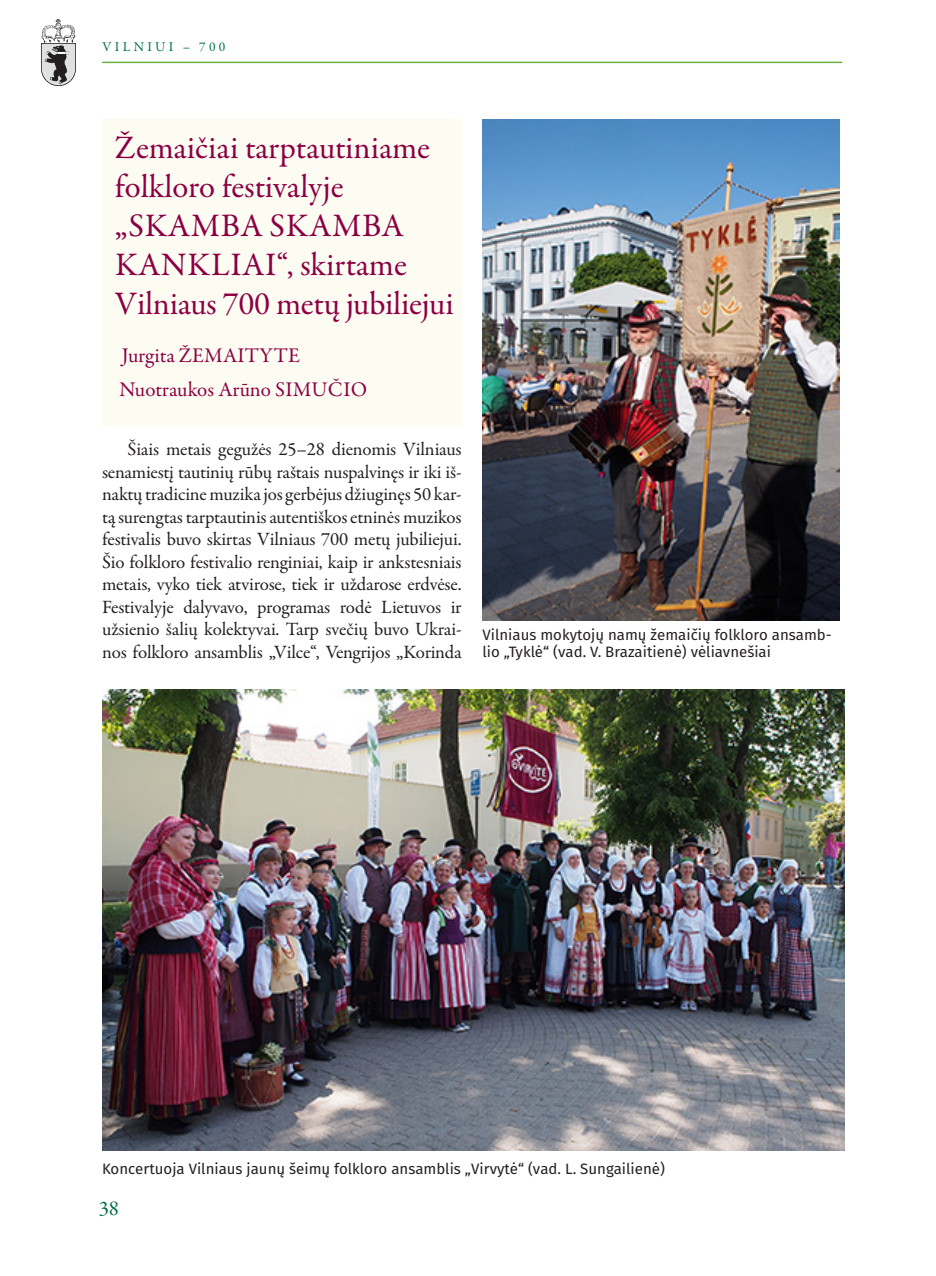
<style>
.page{position:relative;width:936px;height:1276px;background:#fff}
.page>*{position:absolute;margin:0;border:0;box-sizing:border-box;transform-origin:0 0}
.tekstas{font:33px "Garamond Premr Pro";color:#8b0042}
.tekstas-2{font:33px "Garamond Premr Pro";letter-spacing:.02em;color:#8b0042}
.tekstas-3{font:21px "Garamond Premr Pro";color:#8b0042}
.t1{font:21px "Garamond Premr Pro";color:#017045}
.tekstas-4{font:18.9px/22.5px "Garamond Premr Pro";letter-spacing:-.01em;color:#231f20;text-align:justify}
.parašas{font:15px/16.5px "Fira Sans";color:#231f20}
.t2{font:13.5px "Garamond Premr Pro";letter-spacing:.25em;color:#017045}
</style>
<div class="page">
<img style="left:41px;top:19px;width:35px;height:67px">
<hr style="left:102px;top:62px;width:740px;height:1px;background:#6fb048">
<div style="left:102px;top:119px;width:359px;height:306px;background:#fdfcf3"></div>
<img style="left:102px;top:690px;width:742px;height:460px">
<img style="left:482px;top:119px;width:357px;height:501px">
<p class="t2" style="left:103px;top:39px;width:124px">VILNIUI – 700</p>
<p class="tekstas" style="left:115px;top:128px;width:317px">Žemaičiai tarptautiniame</p>
<p class="tekstas" style="left:115px;top:167px;width:230px">folkloro festivalyje</p>
<p class="tekstas-2" style="left:115px;top:206px;width:290px">„SKAMBA SKAMBA</p>
<p class="tekstas" style="left:115px;top:245px;width:293px">KANKLIAI“, skirtame</p>
<p class="tekstas" style="left:115px;top:284px;width:340px">Vilniaus 700 metų jubiliejui</p>
<p class="tekstas-3" style="left:122px;top:342px;width:179px">Jurgita ŽEMAITYTE</p>
<p class="tekstas-3" style="left:119px;top:376px;width:249px">Nuotraukos Arūno SIMUČIO</p>
<p class="tekstas-4" style="left:102px;top:439px;width:361px;text-indent:26px">Šiais metais gegužės 25–28 dienomis Vilniaus senamiestį tautinių rūbų raštais nuspalvinęs ir iki iš&shy;naktų tradicine muzika jos gerbėjus džiuginęs 50 kar&shy;tą surengtas tarptautinis autentiškos etninės muzikos festivalis buvo skirtas Vilniaus 700 metų jubiliejui.<br>Šio folkloro festivalio renginiai, kaip ir ankstesniais metais, vyko tiek atvirose, tiek ir uždarose erdvėse.<br>Festivalyje dalyvavo, programas rodė Lietuvos ir užsienio šalių kolektyvai. Tarp svečių buvo Ukrai&shy;nos folkloro ansamblis „Vilce“, Vengrijos „Korinda</p>
<p class="parašas" style="left:482px;top:628px;width:351px">Vilniaus mokytojų namų žemaičių folkloro ansamb&shy;lio „Tyklė“ (vad. V. Brazaitienė) vėliavnešiai</p>
<p class="parašas" style="left:102px;top:1162px;width:564px">Koncertuoja Vilniaus jaunų šeimų folkloro ansamblis „Virvytė“ (vad. L. Sungailienė)</p>
<p class="t1" style="left:99px;top:1195px;width:22px">38</p>
</div>
